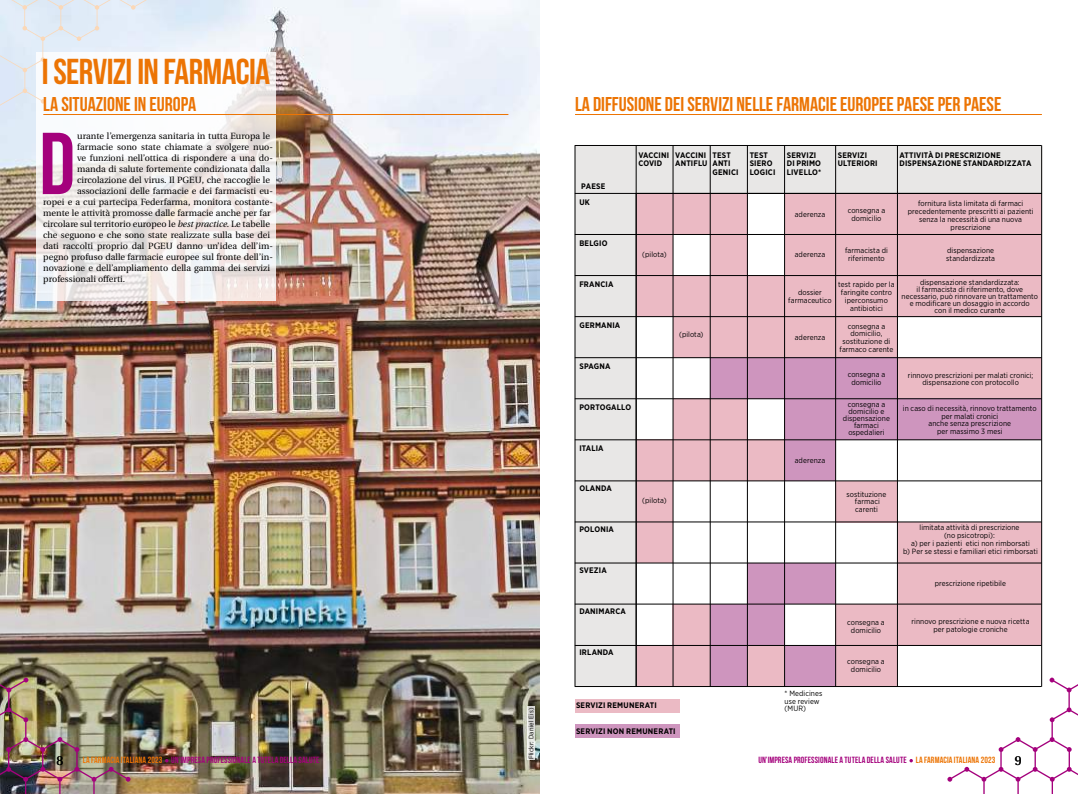
<style>
.page{position:relative;width:1078px;height:794px;background:#fff}
.page>*{position:absolute;margin:0;border:0;box-sizing:border-box;transform-origin:0 0}
.t1{font:700 87.6px "Bebas Neue";color:#a4017c}
.t2{font:700 36px "Bebas Neue";letter-spacing:-.015em;color:#ec7404}
.t3{font:700 20px "Bebas Neue";color:#ec7404}
.t4{font:13px "Heuristica";color:#000}
.t5{font:9px "Heuristica";color:#000}
.t6{font:700 9px "Bebas Neue";letter-spacing:.015em;color:#a4017c}
.t7{font:700 8px/8.2px "Gotham Narrow";letter-spacing:.02em;color:#000}
.t8{font:7.6px/7.8px "Gotham Narrow";letter-spacing:.005em;color:#000;text-align:center}
.t9{font:6.6px "Gotham Narrow";letter-spacing:.03em;color:#000}
.s1{font-style:italic}
.s2{color:#ec7404}
</style>
<div class="page">
<div style="left:575px;top:146px;width:466px;height:47px;background:#e8e7e6"></div>
<div style="left:575px;top:699px;width:104px;height:13px;background:#ebbac4"></div>
<div style="left:575px;top:723px;width:104px;height:14px;background:#ce95be"></div>
<img style="left:0;top:0;width:539px;height:794px">
<svg style="left:36px;top:52px;width:240px;height:248px"></svg>
<img style="left:0;top:676px;width:130px;height:118px">
<svg style="left:947px;top:676px;width:130px;height:118px"></svg>
<svg style="left:119px;top:0;width:28px;height:10px"></svg>
<svg style="left:0;top:0;width:111px;height:106px"></svg>
<hr style="left:43px;top:114px;width:465px;height:1px;background:#ec7404">
<hr style="left:575px;top:114px;width:466px;height:1px;background:#ec7404">
<hr style="left:636px;top:145px;width:1px;height:541px;background:#000">
<hr style="left:672px;top:145px;width:1px;height:541px;background:#000">
<hr style="left:710px;top:145px;width:1px;height:541px;background:#000">
<hr style="left:747px;top:145px;width:1px;height:541px;background:#000">
<hr style="left:897px;top:145px;width:1px;height:541px;background:#000">
<hr style="left:835px;top:145px;width:1px;height:541px;background:#000">
<hr style="left:1041px;top:145px;width:1px;height:541px;background:#000">
<hr style="left:574px;top:145px;width:1px;height:541px;background:#000">
<hr style="left:784px;top:145px;width:1px;height:541px;background:#000">
<hr style="left:574px;top:145px;width:467px;height:1px;background:#000">
<svg style="left:574px;top:193px;width:467px;height:493px"></svg>
<hr style="left:574px;top:234px;width:467px;height:1px;background:#000">
<hr style="left:574px;top:275px;width:467px;height:1px;background:#000">
<hr style="left:574px;top:316px;width:467px;height:1px;background:#000">
<hr style="left:574px;top:357px;width:467px;height:1px;background:#000">
<hr style="left:574px;top:398px;width:467px;height:1px;background:#000">
<hr style="left:574px;top:439px;width:467px;height:1px;background:#000">
<hr style="left:574px;top:481px;width:467px;height:1px;background:#000">
<hr style="left:574px;top:522px;width:467px;height:1px;background:#000">
<hr style="left:574px;top:563px;width:467px;height:1px;background:#000">
<hr style="left:574px;top:604px;width:467px;height:1px;background:#000">
<hr style="left:574px;top:645px;width:467px;height:1px;background:#000">
<hr style="left:574px;top:686px;width:467px;height:1px;background:#000">
<svg style="left:527px;top:706px;width:8px;height:54px"></svg>
<h2 class="t2" style="left:42px;top:52px;width:230px">I SERVIZI IN FARMACIA</h2>
<h3 class="t3" style="left:43px;top:93px;width:154px">LA SITUAZIONE IN EUROPA</h3>
<h3 class="t3" style="left:575px;top:93px;width:428px">LA DIFFUSIONE DEI SERVIZI NELLE FARMACIE EUROPEE PAESE PER PAESE</h3>
<h1 class="t1" style="left:39px;top:116px;width:37px">D</h1>
<p class="t5" style="left:77px;top:129px;width:194px">urante l’emergenza sanitaria in tutta Europa le</p>
<p class="t5" style="left:77px;top:140px;width:197px">farmacie sono state chiamate a svolgere nuo-</p>
<p class="t5" style="left:77px;top:151px;width:197px">ve funzioni nell’ottica di rispondere a una do-</p>
<p class="t5" style="left:77px;top:162px;width:194px">manda di salute fortemente condizionata dalla</p>
<p class="t5" style="left:77px;top:173px;width:194px">circolazione del virus. Il PGEU, che raccoglie le</p>
<p class="t5" style="left:77px;top:184px;width:197px">associazioni delle farmacie e dei farmacisti eu-</p>
<p class="t5" style="left:43px;top:195px;width:231px">ropei e a cui partecipa Federfarma, monitora costante-</p>
<p class="t5" style="left:43px;top:206px;width:229px">mente le attività promosse dalle farmacie anche per far</p>
<p class="t5" style="left:43px;top:217px;width:228px">circolare sul territorio europeo le <span class="s1">best practice</span>. Le tabelle</p>
<p class="t5" style="left:43px;top:228px;width:228px">che seguono e che sono state realizzate sulla base dei</p>
<p class="t5" style="left:43px;top:239px;width:231px">dati raccolti proprio dal PGEU danno un’idea dell’im-</p>
<p class="t5" style="left:43px;top:250px;width:231px">pegno profuso dalle farmacie europee sul fronte dell’in-</p>
<p class="t5" style="left:43px;top:261px;width:228px">novazione e dell’ampliamento della gamma dei servizi</p>
<p class="t5" style="left:43px;top:272px;width:83px">professionali offerti.</p>
<p class="t7" style="left:581px;top:182px;width:25px">PAESE</p>
<p class="t7" style="left:638px;top:151px;width:32px">VACCINI<br>COVID</p>
<p class="t7" style="left:675px;top:151px;width:34px">VACCINI<br>ANTIFLU</p>
<p class="t7" style="left:712px;top:151px;width:27px">TEST<br>ANTI<br>GENICI</p>
<p class="t7" style="left:749px;top:151px;width:27px">TEST<br>SIERO<br>LOGICI</p>
<p class="t7" style="left:786px;top:151px;width:36px">SERVIZI<br>DI PRIMO<br>LIVELLO*</p>
<p class="t7" style="left:837px;top:151px;width:41px">SERVIZI<br>ULTERIORI</p>
<p class="t7" style="left:899px;top:151px;width:133px">ATTIVITÀ DI PRESCRIZIONE<br>DISPENSAZIONE STANDARDIZZATA</p>
<p class="t7" style="left:579px;top:198px;width:12px">UK</p>
<p class="t7" style="left:579px;top:239px;width:30px">BELGIO</p>
<p class="t7" style="left:579px;top:280px;width:35px">FRANCIA</p>
<p class="t7" style="left:579px;top:321px;width:42px">GERMANIA</p>
<p class="t7" style="left:579px;top:362px;width:32px">SPAGNA</p>
<p class="t7" style="left:579px;top:402px;width:53px">PORTOGALLO</p>
<p class="t7" style="left:579px;top:443px;width:26px">ITALIA</p>
<p class="t7" style="left:579px;top:484px;width:34px">OLANDA</p>
<p class="t7" style="left:579px;top:525px;width:36px">POLONIA</p>
<p class="t7" style="left:579px;top:566px;width:29px">SVEZIA</p>
<p class="t7" style="left:579px;top:607px;width:48px">DANIMARCA</p>
<p class="t7" style="left:579px;top:648px;width:36px">IRLANDA</p>
<p class="t8" style="left:642px;top:250px;width:26px">(pilota)</p>
<p class="t8" style="left:642px;top:496px;width:26px">(pilota)</p>
<p class="t8" style="left:679px;top:330px;width:26px">(pilota)</p>
<p class="t8" style="left:794px;top:210px;width:32px">aderenza</p>
<p class="t8" style="left:794px;top:250px;width:32px">aderenza</p>
<p class="t8" style="left:847px;top:206px;width:39px">consegna a domicilio</p>
<p class="t8" style="left:844px;top:246px;width:44px">farmacista di riferimento</p>
<p class="t8" style="left:838px;top:281px;width:58px">test rapido per la faringite contro iperconsumo antibiotici</p>
<p class="t8" style="left:839px;top:322px;width:55px">consegna a domicilio, sostituzione di farmaco carente</p>
<p class="t8" style="left:788px;top:289px;width:45px">dossier farmaceutico</p>
<p class="t8" style="left:794px;top:334px;width:32px">aderenza</p>
<p class="t8" style="left:847px;top:370px;width:39px">consegna a domicilio</p>
<p class="t8" style="left:842px;top:401px;width:48px;line-height:7px">consegna a domicilio e dispensazione farmaci ospedalieri</p>
<p class="t8" style="left:907px;top:200px;width:127px">fornitura lista limitata di farmaci precedentemente prescritti ai pazienti senza la necessità di una nuova prescrizione</p>
<p class="t8" style="left:946px;top:247px;width:50px;text-align:left">dispensazione standardizzata</p>
<p class="t8" style="left:901px;top:279px;width:138px;line-height:7px">dispensazione standardizzata:<br>il farmacista di riferimento, dove necessario, può rinnovare un trattamento e modificare un dosaggio in accordo<br>con il medico curante</p>
<p class="t8" style="left:907px;top:371px;width:127px">rinnovo prescrizioni per malati cronici; dispensazione con protocollo</p>
<p class="t8" style="left:902px;top:404px;width:135px">in caso di necessità, rinnovo trattamento per malati cronici<br>anche senza prescrizione<br>per massimo 3 mesi</p>
<p class="t8" style="left:794px;top:456px;width:32px">aderenza</p>
<p class="t8" style="left:846px;top:490px;width:41px">sostituzione farmaci carenti</p>
<p class="t8" style="left:847px;top:618px;width:39px">consegna a domicilio</p>
<p class="t8" style="left:847px;top:657px;width:39px">consegna a domicilio</p>
<p class="t8" style="left:903px;top:523px;width:136px">limitata attività di prescrizione<br>(no psicotropi):<br>a) per i pazienti etici non rimborsati<br>b) Per se stessi e familiari etici rimborsati</p>
<p class="t8" style="left:934px;top:579px;width:73px">prescrizione ripetibile</p>
<p class="t8" style="left:911px;top:617px;width:119px">rinnovo prescrizione e nuova ricetta per patologie croniche</p>
<p class="t8" style="left:784px;top:689px;width:39px;text-align:left">* Medicines use review (MUR)</p>
<p class="t7" style="left:576px;top:701px;width:82px">SERVIZI REMUNERATI</p>
<p class="t7" style="left:576px;top:726px;width:101px">SERVIZI NON REMUNERATI</p>
<p class="t9" style="left:527px;top:759px;width:53px;rotate:-90deg">Flickr: Daniel Eis)</p>
<h3 class="t4" style="left:57px;top:750px;width:8px">8</h3>
<p class="t6" style="left:83px;top:755px;width:238px"><span class="s2">LA FARMACIA ITALIANA 2023</span> UN’IMPRESA PROFESSIONALE A TUTELA DELLA SALUTE</p>
<p class="t6" style="left:758px;top:755px;width:238px">UN’IMPRESA PROFESSIONALE A TUTELA DELLA SALUTE <span class="s2">LA FARMACIA ITALIANA 2023</span></p>
<h3 class="t4" style="left:1014px;top:750px;width:8px">9</h3>
</div>
